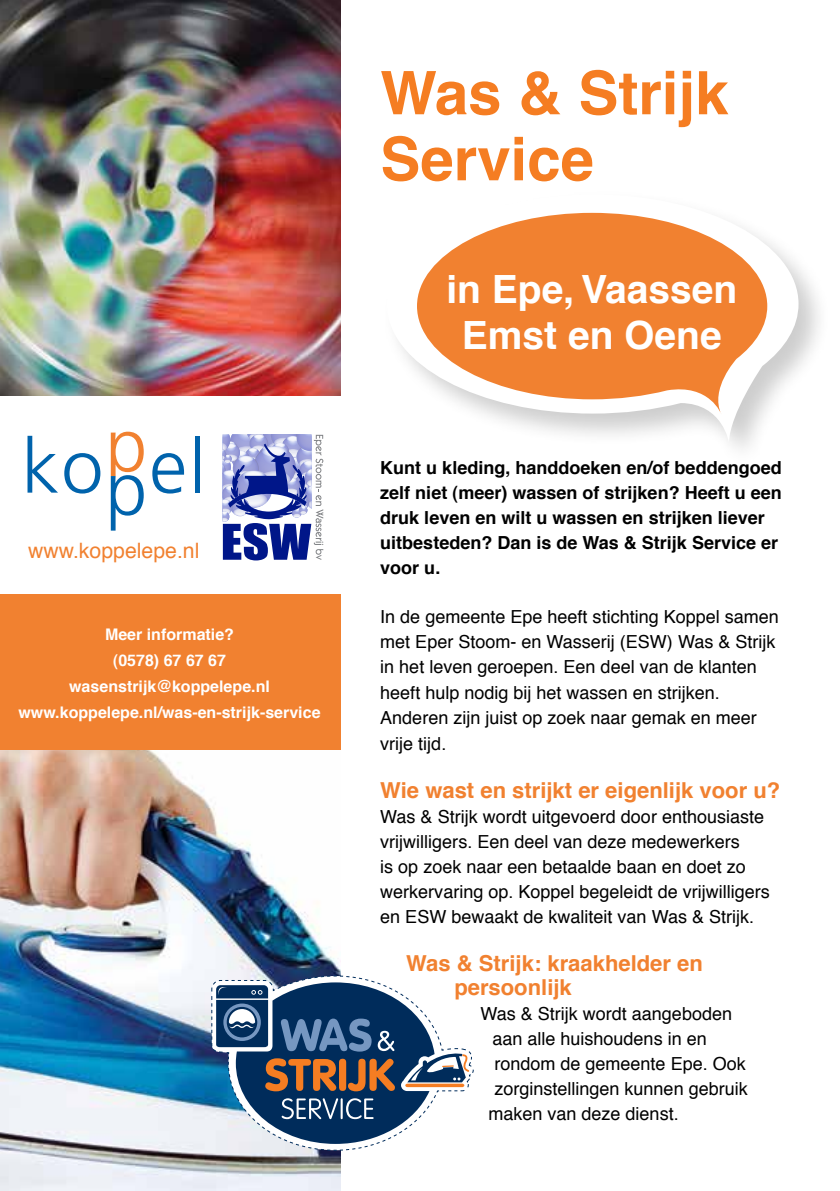
<style>
.page{position:relative;width:840px;height:1191px;background:#fff}
.page>*{position:absolute;margin:0;border:0;box-sizing:border-box;transform-origin:0 0}
.t1{font:700 60px/66px "Helvetica";color:#f57d22}
.t2{font:700 39px/45.8px "Helvetica";color:#fff;text-align:center}
.t3{font:700 22px/24px "Helvetica";color:#f18130}
.t4{font:21.2px "Helvetica";color:#f18130}
.t5{font:18px/25.2px "Helvetica";color:#000}
.t6{font:700 18px/25px "Helvetica";color:#000}
.t7{font:700 16px/26px "Helvetica";color:#fff;text-align:center}
</style>
<div class="page">
<svg style="left:398px;top:212px;width:400px;height:231px"></svg>
<svg style="left:417px;top:213px;width:349px;height:201px;fill:#f18130"></svg>
<img style="left:0;top:750px;width:340px;height:441px">
<img style="left:0;top:0;width:340px;height:396px">
<div style="left:0;top:594px;width:340px;height:156px;background:#f18130"></div>
<svg style="left:211px;top:975px;width:260px;height:175px"></svg>
<svg style="left:27px;top:436px;width:31px;height:56px"></svg>
<svg style="left:64px;top:453px;width:36px;height:40px"></svg>
<svg style="left:111px;top:432px;width:33px;height:98px"></svg>
<svg style="left:152px;top:453px;width:32px;height:40px"></svg>
<div style="left:195px;top:436px;width:5px;height:56px;background:#0063ac"></div>
<svg style="left:222px;top:434px;width:101px;height:126px"></svg>
<p class="t4" style="left:28px;top:532px;width:173px">www.koppelepe.nl</p>
<p class="t7" style="left:18px;top:621px;width:303px">Meer informatie?<br>(0578) 67 67 67 wasenstrijk@koppelepe.nl www.koppelepe.nl/was-en-strijk-service</p>
<h1 class="t1" style="left:380px;top:57px;width:349px">Was &amp; Strijk<br>Service</h1>
<h2 class="t2" style="left:446px;top:265px;width:292px">in Epe, Vaassen<br>Emst en Oene</h2>
<p class="t6" style="left:380px;top:454px;width:403px">Kunt u kleding, handdoeken en/of beddengoed zelf niet (meer) wassen of strijken? Heeft u een druk leven en wilt u wassen en strijken liever uitbesteden? Dan is de Was &amp; Strijk Service er voor u.</p>
<p class="t5" style="left:380px;top:604px;width:400px">In de gemeente Epe heeft stichting Koppel samen met Eper Stoom- en Wasserij (ESW) Was &amp; Strijk in het leven geroepen. Een deel van de klanten heeft hulp nodig bij het wassen en strijken.<br>Anderen zijn juist op zoek naar gemak en meer vrije tijd.</p>
<p class="t3" style="left:380px;top:776px;width:401px">Wie wast en strijkt er eigenlijk voor u?</p>
<p class="t5" style="left:380px;top:803px;width:391px">Was &amp; Strijk wordt uitgevoerd door enthousiaste vrijwilligers. Een deel van deze medewerkers<br>is op zoek naar een betaalde baan en doet zo werkervaring op. Koppel begeleidt de vrijwilligers en ESW bewaakt de kwaliteit van Was &amp; Strijk.</p>
<p class="t3" style="left:454px;top:949px;width:250px;text-indent:-48px">Was &amp; Strijk: kraakhelder en persoonlijk</p>
<p class="t5" style="left:480px;top:1000px;width:253px">Was &amp; Strijk wordt aangeboden</p>
<p class="t5" style="left:492px;top:1025px;width:216px">aan alle huishoudens in en</p>
<p class="t5" style="left:494px;top:1050px;width:253px">rondom de gemeente Epe. Ook</p>
<p class="t5" style="left:494px;top:1075px;width:255px">zorginstellingen kunnen gebruik</p>
<p class="t5" style="left:488px;top:1100px;width:192px">maken van deze dienst.</p>
</div>
